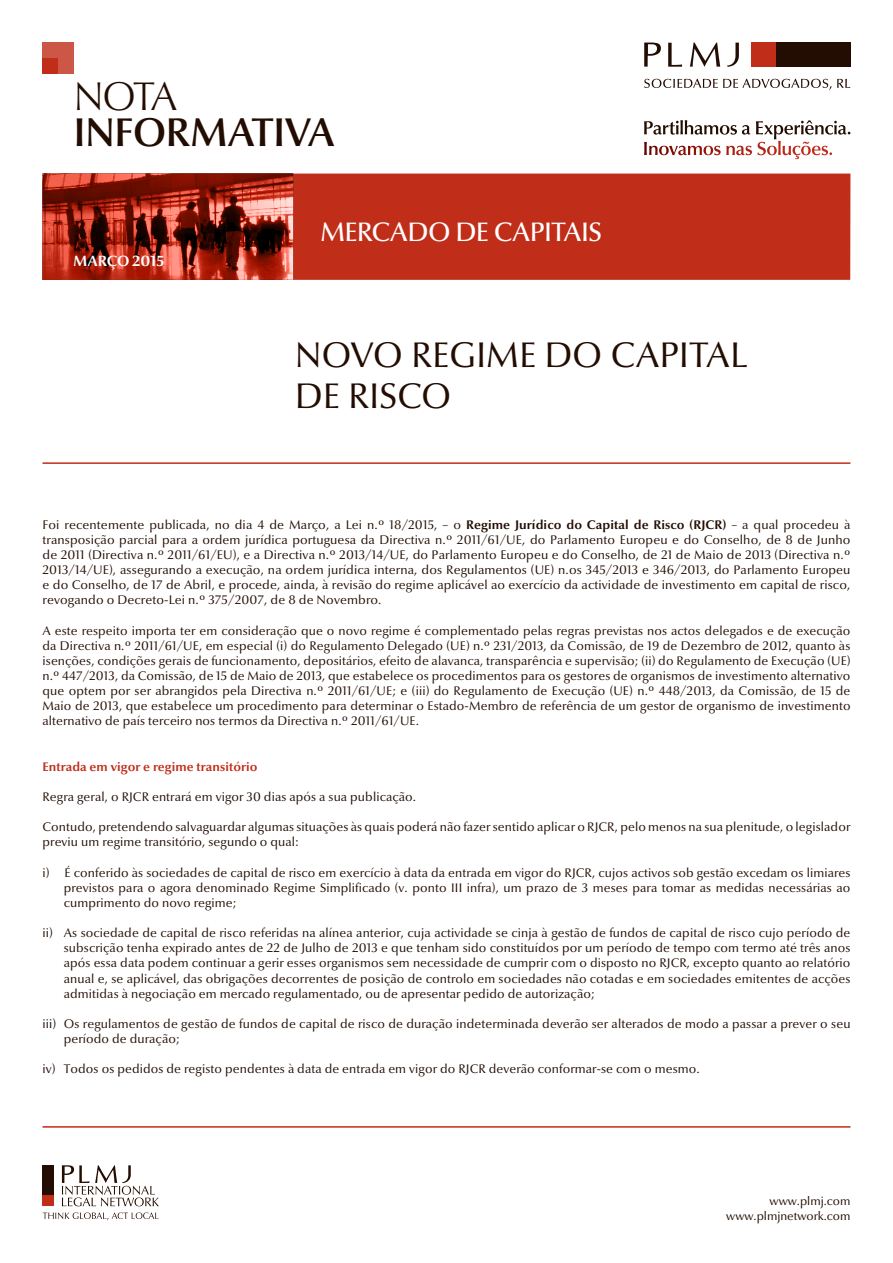
<style>
.page{position:relative;width:893px;height:1263px;background:#fff}
.page>*{position:absolute;margin:0;border:0;box-sizing:border-box;transform-origin:0 0}
.t1{font:600 40.5px "Optima Nova LT";letter-spacing:-.02em;color:#230d02}
.t2{font:300 40.5px "Optima Nova LT";color:#230d02}
.t3{font:36px/40.5px "Optima Nova LT";letter-spacing:-.005em;color:#230d02}
.t4{font:27px "Optima Nova LT Medium Os F";letter-spacing:-.02em;color:#fff}
.t5{font:700 15px "Optima Nova LT";letter-spacing:-.005em;color:#fff}
.Corpo{font:12.6px/15.1px "Optima Nova LT";letter-spacing:.01em;color:#230d02;text-align:justify}
.Corpo-2{font:700 12.6px "Optima Nova LT";letter-spacing:.01em;color:#c02d19}
.t6{font:12px "Optima Nova LT";color:#230d02}
.s1{font-weight:700}
</style>
<div class="page">
<div style="left:43px;top:174px;width:807px;height:106px;background:#c02d19"></div>
<hr style="left:43px;top:462px;width:807px;height:2px;background:#c02d19">
<div style="left:42px;top:43px;width:32px;height:31px;background:#cc5747"></div>
<div style="left:42px;top:58px;width:16px;height:16px;background:#c02d19"></div>
<div style="left:775px;top:43px;width:75px;height:24px;background:#230d02"></div>
<div style="left:751px;top:43px;width:24px;height:24px;background:#c02d19"></div>
<svg style="left:644px;top:43px;width:95px;height:24px"></svg>
<svg style="left:644px;top:79px;width:187px;height:11px"></svg>
<svg style="left:837px;top:79px;width:13px;height:9px"></svg>
<svg style="left:644px;top:120px;width:206px;height:35px"></svg>
<svg style="left:43px;top:174px;width:250px;height:106px;background:#952d1f"></svg>
<div style="left:43px;top:1194px;width:11px;height:12px;background:#c02d19"></div>
<div style="left:43px;top:1165px;width:11px;height:29px;background:#230d02"></div>
<svg style="left:62px;top:1165px;width:97px;height:41px"></svg>
<svg style="left:43px;top:1212px;width:116px;height:8px"></svg>
<hr style="left:43px;top:1126px;width:807px;height:2px;background:#c02d19">
<p class="t2" style="left:74px;top:73px;width:105px">NOTA</p>
<p class="t1" style="left:74px;top:108px;width:263px">INFORMATIVA</p>
<p class="t5" style="left:74px;top:252px;width:92px">MARÇO 2015</p>
<p class="t4" style="left:320px;top:217px;width:283px">MERCADO DE CAPITAIS</p>
<p class="t3" style="left:295px;top:336px;width:454px">NOVO REGIME DO CAPITAL<br>DE RISCO</p>
<p class="Corpo" style="left:43px;top:517px;width:809px">Foi recentemente publicada, no dia 4 de Março, a Lei n.º 18/2015, – o <span class="s1">Regime Jurídico do Capital de Risco (RJCR)</span> – a qual procedeu à transposição parcial para a ordem jurídica portuguesa da Directiva n.º 2011/61/UE, do Parlamento Europeu e do Conselho, de 8 de Junho de 2011 (Directiva n.º 2011/61/EU), e a Directiva n.º 2013/14/UE, do Parlamento Europeu e do Conselho, de 21 de Maio de 2013 (Directiva n.º 2013/14/UE), assegurando a execução, na ordem jurídica interna, dos Regulamentos (UE) n.os 345/2013 e 346/2013, do Parlamento Europeu e do Conselho, de 17 de Abril, e procede, ainda, à revisão do regime aplicável ao exercício da actividade de investimento em capital de risco, revogando o Decreto-Lei n.º 375/2007, de 8 de Novembro.</p>
<p class="Corpo" style="left:43px;top:623px;width:809px">A este respeito importa ter em consideração que o novo regime é complementado pelas regras previstas nos actos delegados e de execução da Directiva n.º 2011/61/UE, em especial (i) do Regulamento Delegado (UE) n.º 231/2013, da Comissão, de 19 de Dezembro de 2012, quanto às isenções, condições gerais de funcionamento, depositários, efeito de alavanca, transparência e supervisão; (ii) do Regulamento de Execução (UE) n.º 447/2013, da Comissão, de 15 de Maio de 2013, que estabelece os procedimentos para os gestores de organismos de investimento alternativo que optem por ser abrangidos pela Directiva n.º 2011/61/UE; e (iii) do Regulamento de Execução (UE) n.º 448/2013, da Comissão, de 15 de Maio de 2013, que estabelece um procedimento para determinar o Estado-Membro de referência de um gestor de organismo de investimento alternativo de país terceiro nos termos da Directiva n.º 2011/61/UE.</p>
<p class="Corpo-2" style="left:43px;top:759px;width:217px">Entrada em vigor e regime transitório</p>
<p class="Corpo" style="left:43px;top:789px;width:375px">Regra geral, o RJCR entrará em vigor 30 dias após a sua publicação.</p>
<p class="Corpo" style="left:43px;top:820px;width:809px">Contudo, pretendendo salvaguardar algumas situações às quais poderá não fazer sentido aplicar o RJCR, pelo menos na sua plenitude, o legislador previu um regime transitório, segundo o qual:</p>
<p class="Corpo" style="left:64px;top:865px;width:788px;text-indent:-21px">i) É conferido às sociedades de capital de risco em exercício à data da entrada em vigor do RJCR, cujos activos sob gestão excedam os limiares previstos para o agora denominado Regime Simplificado (v. ponto III infra), um prazo de 3 meses para tomar as medidas necessárias ao cumprimento do novo regime;</p>
<p class="Corpo" style="left:64px;top:925px;width:788px;text-indent:-21px">ii) As sociedade de capital de risco referidas na alínea anterior, cuja actividade se cinja à gestão de fundos de capital de risco cujo período de subscrição tenha expirado antes de 22 de Julho de 2013 e que tenham sido constituídos por um período de tempo com termo até três anos após essa data podem continuar a gerir esses organismos sem necessidade de cumprir com o disposto no RJCR, excepto quanto ao relatório anual e, se aplicável, das obrigações decorrentes de posição de controlo em sociedades não cotadas e em sociedades emitentes de acções admitidas à negociação em mercado regulamentado, ou de apresentar pedido de autorização;</p>
<p class="Corpo" style="left:64px;top:1016px;width:788px;text-indent:-21px">iii) Os regulamentos de gestão de fundos de capital de risco de duração indeterminada deverão ser alterados de modo a passar a prever o seu período de duração;</p>
<p class="Corpo" style="left:43px;top:1062px;width:659px">iv) Todos os pedidos de registo pendentes à data de entrada em vigor do RJCR deverão conformar-se com o mesmo.</p>
<p class="t6" style="left:769px;top:1194px;width:82px">www.plmj.com</p>
<p class="t6" style="left:726px;top:1209px;width:126px">www.plmjnetwork.com</p>
</div>
